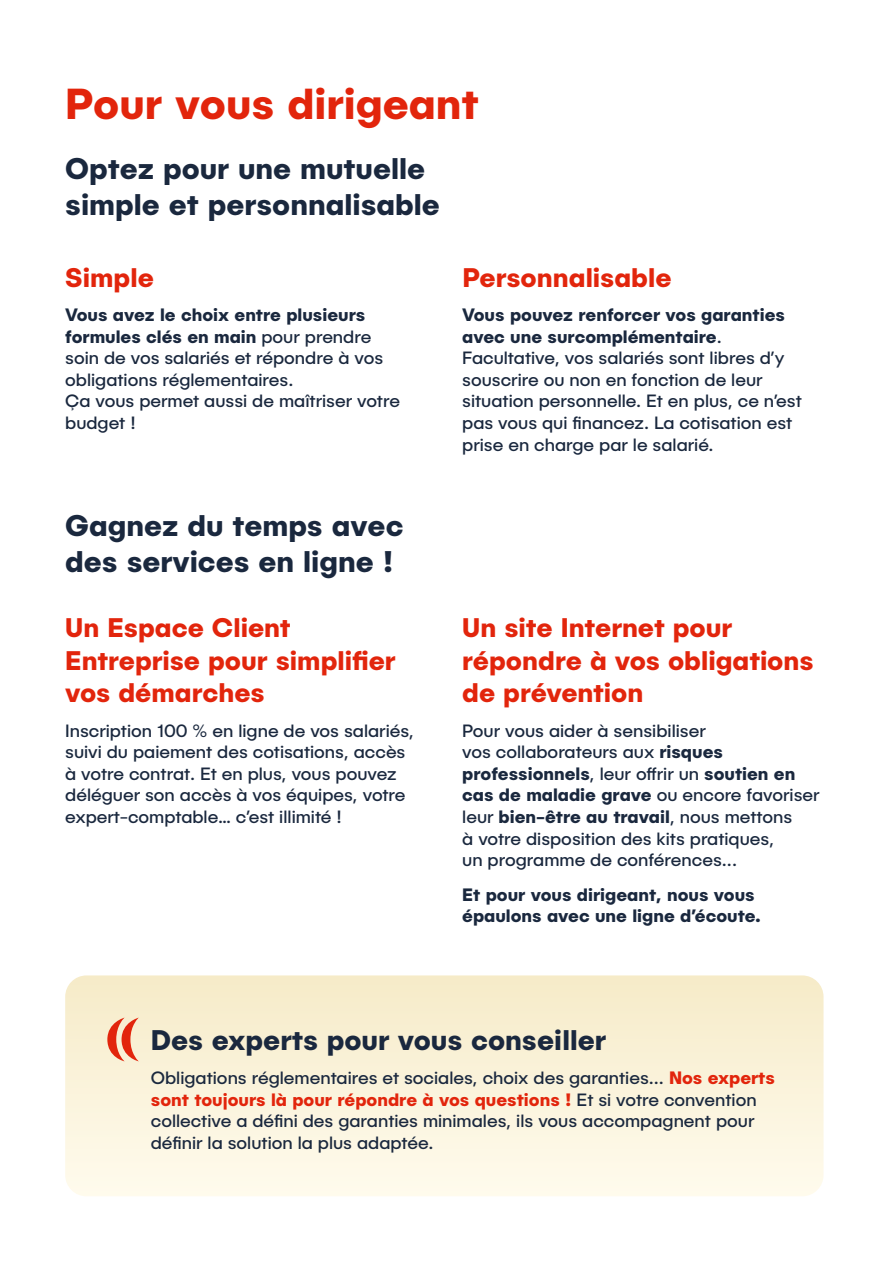
<style>
.page{position:relative;width:893px;height:1263px;background:#fff}
.page>*{position:absolute;margin:0;border:0;box-sizing:border-box;transform-origin:0 0}
.titre_1{font:700 43.5px "Publica Sans";color:#e2250c}
.Titre_2{font:700 30px/36px "Publica Sans";color:#1a283e}
.txt{font:700 28.5px "Publica Sans";color:#1a283e}
.T3{font:700 27px/32.4px "Publica Sans";color:#e2250c}
.txt-2{font:18px/21.6px "Publica Sans";color:#1a283e}
.txt-3{font:700 18px/21.6px "Publica Sans";color:#1a283e}
.s1{font-weight:700}
.s2{font-weight:700;color:#e2250c}
</style>
<div class="page">
<svg style="left:65px;top:975px;width:758px;height:221px"></svg>
<svg style="left:107px;top:1017px;width:32px;height:44px"></svg>
<p class="titre_1" style="left:65px;top:75px;width:415px">Pour vous dirigeant</p>
<p class="Titre_2" style="left:65px;top:149px;width:376px">Optez pour une mutuelle simple et personnalisable</p>
<p class="T3" style="left:65px;top:260px;width:90px">Simple</p>
<p class="txt-2" style="left:65px;top:303px;width:336px"><span class="s1">Vous avez le choix entre plusieurs formules clés en main</span> pour prendre soin de vos salariés et répondre à vos obligations réglementaires.<br>Ça vous permet aussi de maîtriser votre budget !</p>
<p class="Titre_2" style="left:65px;top:506px;width:340px">Gagnez du temps avec des services en ligne !</p>
<p class="T3" style="left:65px;top:610px;width:332px">Un Espace Client<br>Entreprise pour simplifier vos démarches</p>
<p class="txt-2" style="left:65px;top:719px;width:350px">Inscription 100 % en ligne de vos salariés, suivi du paiement des cotisations, accès à votre contrat. Et en plus, vous pouvez déléguer son accès à vos équipes, votre expert-comptable… c’est illimité !</p>
<p class="T3" style="left:462px;top:260px;width:211px">Personnalisable</p>
<p class="txt-2" style="left:462px;top:303px;width:341px"><span class="s1">Vous pouvez renforcer vos garanties avec une surcomplémentaire</span>.<br>Facultative, vos salariés sont libres d’y souscrire ou non en fonction de leur situation personnelle. Et en plus, ce n’est pas vous qui financez. La cotisation est prise en charge par le salarié.</p>
<p class="T3" style="left:462px;top:610px;width:353px">Un site Internet pour répondre à vos obligations de prévention</p>
<p class="txt-2" style="left:462px;top:719px;width:359px">Pour vous aider à sensibiliser<br>vos collaborateurs aux <span class="s1">risques professionnels</span>, leur offrir un <span class="s1">soutien en cas de maladie grave</span> ou encore favoriser leur <span class="s1">bien-être au travail</span>, nous mettons<br>à votre disposition des kits pratiques,<br>un programme de conférences...</p>
<p class="txt-3" style="left:462px;top:883px;width:300px">Et pour vous dirigeant, nous vous épaulons avec une ligne d’écoute.</p>
<p class="txt" style="left:151px;top:1021px;width:457px">Des experts pour vous conseiller</p>
<p class="txt-2" style="left:151px;top:1066px;width:626px">Obligations réglementaires et sociales, choix des garanties... <span class="s2">Nos experts sont toujours là pour répondre à vos questions !</span> Et si votre convention collective a défini des garanties minimales, ils vous accompagnent pour définir la solution la plus adaptée.</p>
</div>
